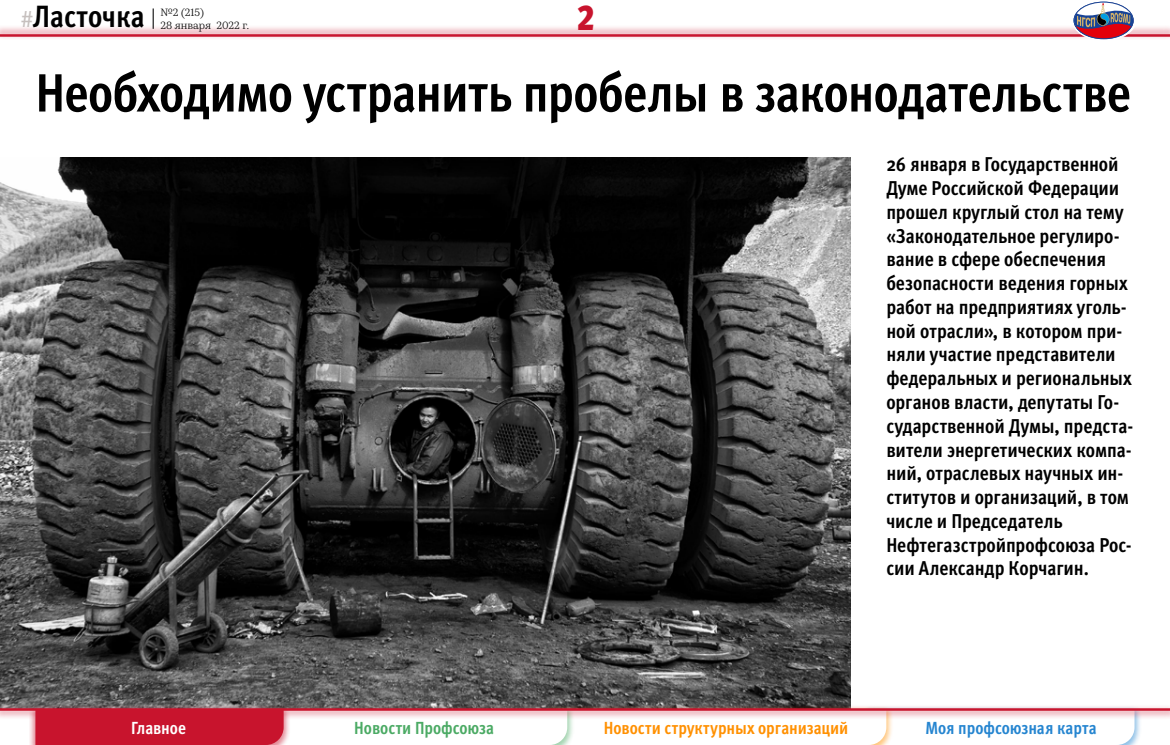
<style>
.page{position:relative;width:1170px;height:745px;background:#fff}
.page>*{position:absolute;margin:0;border:0;box-sizing:border-box;transform-origin:0 0}
._1_0_Zag{font:700 condensed 53.75px "Meta Pro";letter-spacing:-.015em;color:#000}
.t1{font:900 condensed 36.25px "Meta Pro";color:#c8142d}
.t2{font:700 condensed 30.75px "Meta Pro";color:#000}
._2_0_Lid{font:700 condensed 20px/23.8px "Meta Pro";letter-spacing:-.005em;color:#000}
.t3{font:700 condensed 17.5px "Meta Pro";color:#ff9000}
.t4{font:700 condensed 17.5px "Meta Pro";letter-spacing:-.005em;color:#2585d0}
.t5{font:700 condensed 17.5px "Meta Pro";color:#4baa64}
.t6{font:700 condensed 17.5px "Meta Pro";letter-spacing:-.005em;color:#fff}
.t7{font:10.62px/12.5px "Kazimir Text";color:#000}
.s1{font-weight:400;font-stretch:normal;font-size:22.5px;color:#c6c0be}
</style>
<div class="page">
<img style="left:0;top:158px;width:850px;height:545px">
<svg style="left:35px;top:719px;width:1099px;height:25px"></svg>
<div style="left:0;top:24px;width:1169px;height:16px;background:#c8142d;opacity:.3"></div>
<hr style="left:0;top:34px;width:1169px;height:3px;background:#c8142d">
<div style="left:0;top:703px;width:1169px;height:16px;background:#c8142d;opacity:.3"></div>
<hr style="left:0;top:707px;width:1169px;height:3px;background:#c8142d">
<svg style="left:153px;top:8px;width:1px;height:21px"></svg>
<svg style="left:1072px;top:2px;width:63px;height:38px"></svg>
<div style="left:1072px;top:0;width:63px;height:41px;border:1px solid #fff;border-radius:50%"></div>
<h3 class="t2" style="left:21px;top:-7px;width:125px"><span class="s1">#</span>Ласточка</h3>
<p class="t7" style="left:160px;top:6px;width:90px">№2 (215)<br>28 января 2022 г.</p>
<h2 class="t1" style="left:576px;top:-12px;width:19px">2</h2>
<p class="_1_0_Zag" style="left:35px;top:51px;width:1096px">Необходимо устранить пробелы в законодательстве</p>
<p class="_2_0_Lid" style="left:886px;top:151px;width:248px">26 января в Государственной<br>Думе Российской Федерации прошел круглый стол на тему «Законодательное регулиро&shy;вание в сфере обеспечения безопасности ведения горных работ на предприятиях уголь&shy;ной отрасли», в котором при&shy;няли участие представители федеральных и региональных органов власти, депутаты Го&shy;сударственной Думы, предста&shy;вители энергетических компа&shy;ний, отраслевых научных ин&shy;ститутов и организаций, в том числе и Председатель<br>Нефтегазстройпрофсоюза Рос&shy;сии Александр Корчагин.</p>
<p class="t6" style="left:131px;top:713px;width:56px">Главное</p>
<p class="t5" style="left:354px;top:713px;width:141px">Новости Профсоюза</p>
<p class="t3" style="left:603px;top:713px;width:246px">Новости структурных организаций</p>
<p class="t4" style="left:925px;top:713px;width:173px">Моя профсоюзная карта</p>
</div>
